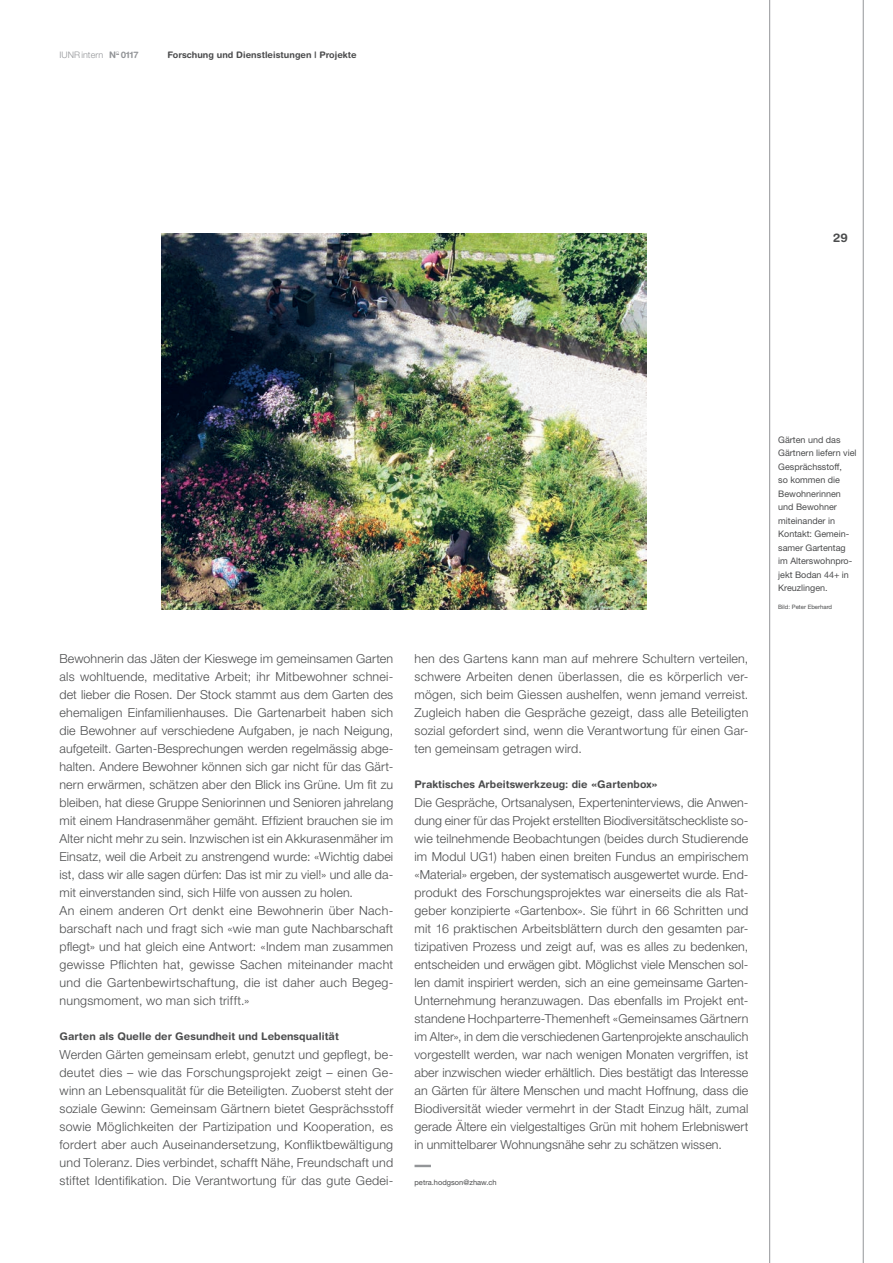
<style>
.page{position:relative;width:893px;height:1263px;background:#fff}
.page>*{position:absolute;margin:0;border:0;box-sizing:border-box;transform-origin:0 0}
.t1{font:300 12.45px/18px "Helvetica Neue LT Pro";letter-spacing:.01em;color:#4b4c4d;text-align:justify}
.t2{font:700 12px "Helvetica Rounded LT Std";color:#4b4c4d}
.t3{font:700 10.5px "Helvetica Rounded LT Std";letter-spacing:.005em;color:#4b4c4d}
.t4{font:9px/13.5px "Helvetica Neue LT Pro";color:#4b4c4d}
.t5{font:700 9px "Helvetica Rounded LT Std";letter-spacing:.005em;color:#4b4c4d}
.t6{font:300 9px "Helvetica Neue LT Pro";letter-spacing:.005em;color:#939598}
.t7{font:7.5px "Helvetica Neue LT Pro";color:#4b4c4d}
.t8{font:6px "Helvetica Neue LT Pro";color:#4b4c4d}
.s1{font-family:"Helvetica Rounded LT Std";font-weight:700}
</style>
<div class="page">
<svg style="left:415px;top:1165px;width:16px;height:2px"></svg>
<img style="left:162px;top:234px;width:484px;height:375px">
<hr style="left:769px;top:0;width:1px;height:1263px;background:#939598">
<hr style="left:863px;top:0;width:1px;height:1263px;background:#939598">
<p class="t6" style="left:60px;top:49px;width:81px">IUNRintern <span class="s1">N</span><sup>o</sup> <span class="s1">0117</span></p>
<p class="t5" style="left:167px;top:49px;width:191px">Forschung und Dienstleistungen | Projekte</p>
<p class="t2" style="left:833px;top:231px;width:16px">29</p>
<p class="t1" style="left:60px;top:649px;width:335px;text-align:left">Bewohnerin das Jäten der Kieswege im gemeinsamen Garten als wohltuende, meditative Arbeit; ihr Mitbewohner schnei&shy;det lieber die Rosen. Der Stock stammt aus dem Garten des ehemaligen Einfamilienhauses. Die Gartenarbeit haben sich die Bewohner auf verschiedene Aufgaben, je nach Neigung, aufgeteilt. Garten-Besprechungen werden regelmässig abge&shy;halten. Andere Bewohner können sich gar nicht für das Gärt&shy;nern erwärmen, schätzen aber den Blick ins Grüne. Um fit zu bleiben, hat diese Gruppe Seniorinnen und Senioren jahrelang mit einem Handrasenmäher gemäht. Effizient brauchen sie im Alter nicht mehr zu sein. Inzwischen ist ein Akkurasenmäher im Einsatz, weil die Arbeit zu anstrengend wurde: «Wichtig dabei ist, dass wir alle sagen dürfen: Das ist mir zu viel!» und alle da&shy;mit einverstanden sind, sich Hilfe von aussen zu holen.<br>An einem anderen Ort denkt eine Bewohnerin über Nach&shy;barschaft nach und fragt sich «wie man gute Nachbarschaft pflegt» und hat gleich eine Antwort: «Indem man zusammen gewisse Pflichten hat, gewisse Sachen miteinander macht und die Gartenbewirtschaftung, die ist daher auch Begeg&shy;nungsmoment, wo man sich trifft.»</p>
<p class="t3" style="left:60px;top:1029px;width:281px">Garten als Quelle der Gesundheit und Lebensqualität</p>
<p class="t1" style="left:60px;top:1045px;width:335px">Werden Gärten gemeinsam erlebt, genutzt und gepflegt, be&shy;deutet dies – wie das Forschungsprojekt zeigt – einen Ge&shy;winn an Lebensqualität für die Beteiligten. Zuoberst steht der soziale Gewinn: Gemeinsam Gärtnern bietet Gesprächsstoff sowie Möglichkeiten der Partizipation und Kooperation, es fordert aber auch Auseinandersetzung, Konfliktbewältigung und Toleranz. Dies verbindet, schafft Nähe, Freundschaft und stiftet Identifikation. Die Verantwortung für das gute Gedei-</p>
<p class="t1" style="left:415px;top:649px;width:335px">hen des Gartens kann man auf mehrere Schultern verteilen, schwere Arbeiten denen überlassen, die es körperlich ver&shy;mögen, sich beim Giessen aushelfen, wenn jemand verreist.<br>Zugleich haben die Gespräche gezeigt, dass alle Beteiligten sozial gefordert sind, wenn die Verantwortung für einen Gar&shy;ten gemeinsam getragen wird.</p>
<p class="t3" style="left:415px;top:777px;width:245px">Praktisches Arbeitswerkzeug: die «Gartenbox»</p>
<p class="t1" style="left:414px;top:793px;width:335px">Die Gespräche, Ortsanalysen, Experteninterviews, die Anwen&shy;dung einer für das Projekt erstellten Biodiversitätscheckliste so&shy;wie teilnehmende Beobachtungen (beides durch Studierende im Modul UG1) haben einen breiten Fundus an empirischem «Material» ergeben, der systematisch ausgewertet wurde. End&shy;produkt des Forschungsprojektes war einerseits die als Rat&shy;geber konzipierte «Gartenbox». Sie führt in 66 Schritten und mit 16 praktischen Arbeitsblättern durch den gesamten par&shy;tizipativen Prozess und zeigt auf, was es alles zu bedenken, entscheiden und erwägen gibt. Möglichst viele Menschen sol&shy;len damit inspiriert werden, sich an eine gemeinsame Garten-Unternehmung heranzuwagen. Das ebenfalls im Projekt ent&shy;standene Hochparterre-Themenheft «Gemeinsames Gärtnern im Alter», in dem die verschiedenen Gartenprojekte anschaulich vorgestellt werden, war nach wenigen Monaten vergriffen, ist aber inzwischen wieder erhältlich. Dies bestätigt das Interesse an Gärten für ältere Menschen und macht Hoffnung, dass die Biodiversität wieder vermehrt in der Stadt Einzug hält, zumal gerade Ältere ein vielgestaltiges Grün mit hohem Erlebniswert in unmittelbarer Wohnungsnähe sehr zu schätzen wissen.</p>
<p class="t7" style="left:415px;top:1178px;width:84px">petra.hodgson@zhaw.ch</p>
<p class="t4" style="left:778px;top:432px;width:80px">Gärten und das<br>Gärtnern liefern viel<br>Gesprächsstoff,<br>so kommen die<br>Bewohnerinnen und Bewohner miteinander in<br>Kontakt: Gemein&shy;samer Gartentag im Alterswohnpro&shy;jekt Bodan 44+ in<br>Kreuzlingen.</p>
<p class="t8" style="left:778px;top:603px;width:56px">Bild: Peter Eberhard</p>
</div>
